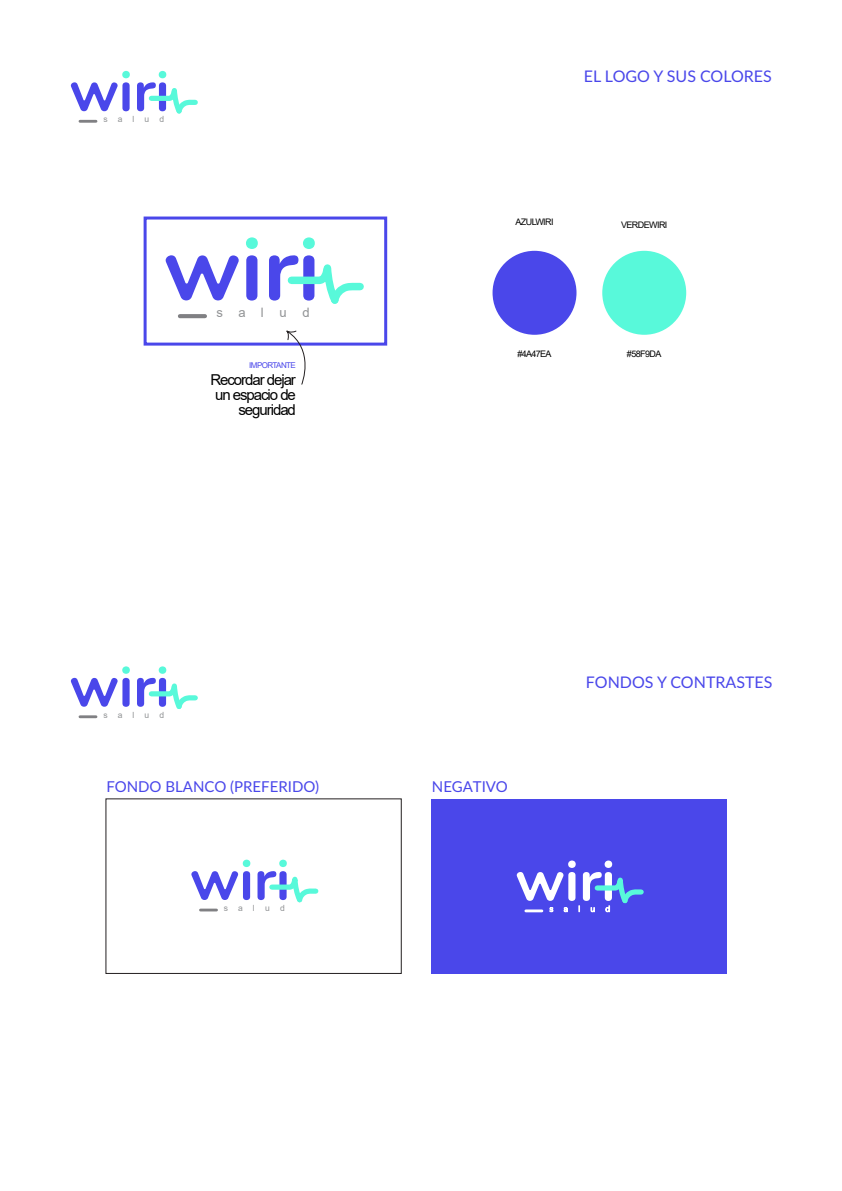
<style>
.page{position:relative;width:842px;height:1191px;background:#fff}
.page>*{position:absolute;margin:0;border:0;box-sizing:border-box;transform-origin:0 0}
.t1{font:16px "Lato";color:#4a47ea}
.t2{font:15px/15px "Arial";letter-spacing:-.07em;color:#000;text-align:right}
.t3{font:15px "Lato";color:#4a47ea}
.t4{font:13px "Arial";letter-spacing:1.19em;color:#919395}
.t5{font:9px "Arial";letter-spacing:-.065em;color:#000}
.t6{font:8.5px "Arial";letter-spacing:1.19em;color:#919395}
.t7{font:8px "Arial";letter-spacing:-.07em;color:#4a47ea}
</style>
<div class="page">
<svg style="left:71px;top:71px;width:59px;height:40px"></svg>
<svg style="left:137px;top:70px;width:61px;height:44px"></svg>
<hr style="left:80px;top:120px;width:16px;height:3px;background:#808083">
<svg style="left:71px;top:666px;width:59px;height:41px"></svg>
<svg style="left:137px;top:666px;width:61px;height:43px"></svg>
<hr style="left:80px;top:715px;width:16px;height:3px;background:#808083">
<svg style="left:246px;top:237px;width:12px;height:12px"></svg>
<svg style="left:166px;top:255px;width:73px;height:45px"></svg>
<svg style="left:246px;top:255px;width:11px;height:45px"></svg>
<svg style="left:269px;top:237px;width:95px;height:67px"></svg>
<hr style="left:180px;top:314px;width:25px;height:4px;background:#808083">
<div style="left:144px;top:216px;width:243px;height:129px;border:3px solid #4a47ea"></div>
<div style="left:431px;top:799px;width:296px;height:174px;background:#4a47ea"></div>
<svg style="left:191px;top:859px;width:59px;height:41px"></svg>
<svg style="left:257px;top:859px;width:62px;height:44px"></svg>
<hr style="left:200px;top:908px;width:17px;height:3px;background:#808083">
<svg style="left:517px;top:860px;width:127px;height:52px"></svg>
<hr style="left:526px;top:909px;width:16px;height:3px;background:#fff">
<div style="left:602px;top:251px;width:84px;height:84px;background:#58f9da;border-radius:50%"></div>
<div style="left:492px;top:251px;width:84px;height:84px;background:#4a47ea;border-radius:50%"></div>
<svg style="left:286px;top:330px;width:29px;height:55px"></svg>
<p class="t6" style="left:103px;top:116px;width:62px">salud</p>
<p class="t4" style="left:217px;top:308px;width:95px">salud</p>
<p class="t7" style="left:249px;top:362px;width:48px">IMPORTANTE</p>
<p class="t2" style="left:210px;top:373px;width:87px">Recordar dejar un espacio de seguridad</p>
<p class="t1" style="left:584px;top:70px;width:189px">EL LOGO Y SUS COLORES</p>
<p class="t5" style="left:515px;top:219px;width:39px">AZULWIRI</p>
<p class="t5" style="left:517px;top:350px;width:36px">#4A47EA</p>
<p class="t5" style="left:621px;top:221px;width:48px">VERDEWIRI</p>
<p class="t5" style="left:627px;top:350px;width:36px">#58F9DA</p>
<p class="t6" style="left:103px;top:711px;width:62px">salud</p>
<p class="t3" style="left:106px;top:779px;width:214px">FONDO BLANCO (PREFERIDO)</p>
<p class="t3" style="left:432px;top:779px;width:77px">NEGATIVO</p>
<p class="t6" style="left:224px;top:904px;width:62px">salud</p>
<p class="t1" style="left:586px;top:675px;width:188px">FONDOS Y CONTRASTES</p>
</div>
